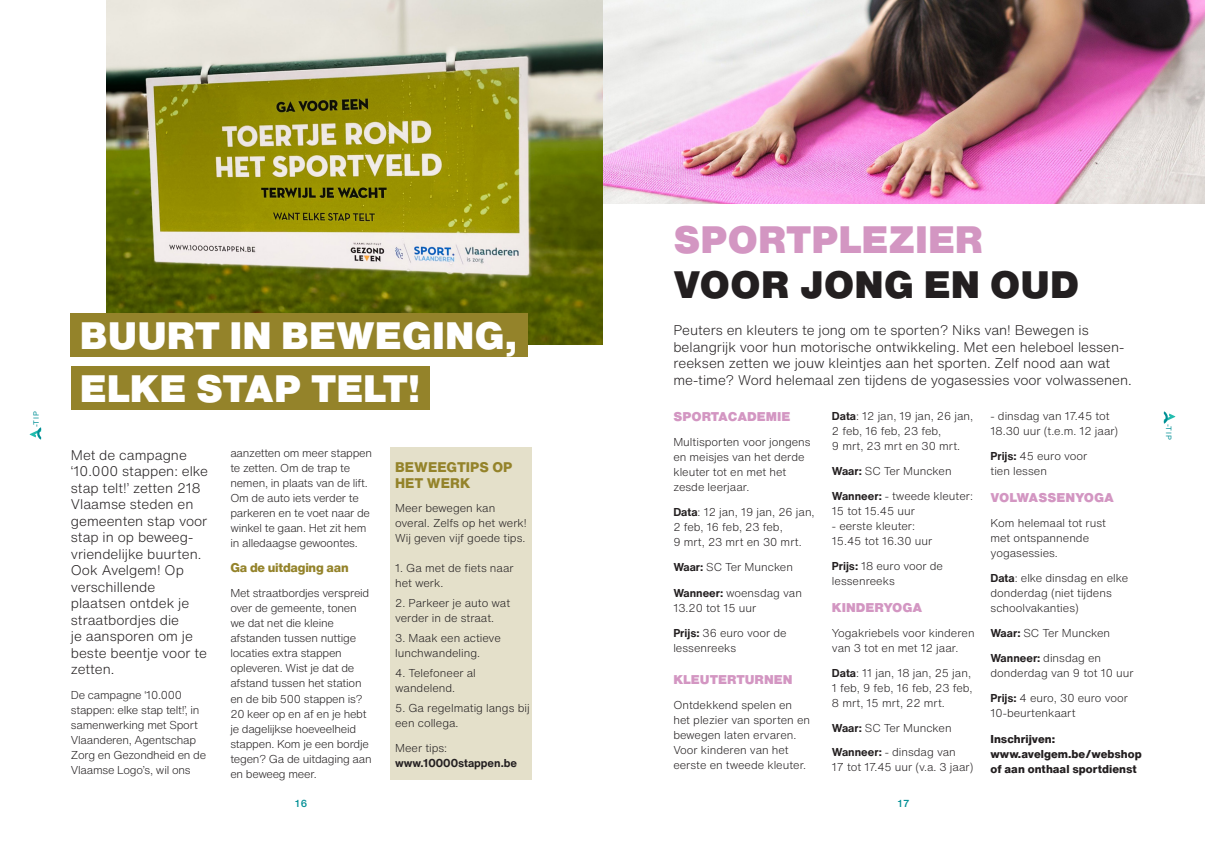
<style>
.page{position:relative;width:1205px;height:851px;background:#fff}
.page>*{position:absolute;margin:0;border:0;box-sizing:border-box;transform-origin:0 0}
.t1{font:900 37.5px "Helvetica Now Text";color:#fff}
.t2{font:900 37.5px "Helvetica Now Text";color:#231f20}
.t3{font:900 37.5px "Helvetica Now Text";color:#d396c2}
.t4{font:300 13.75px/16.5px "Helvetica Now Text";color:#231f20}
.t5{font:800 13.75px "Helvetica Now Text";color:#94832a}
.t6{font:900 12.5px "Helvetica Now Text";color:#d396c2}
.t7{font:800 12.5px "Helvetica Now Text";letter-spacing:-.02em;color:#94832a}
.t8{font:300 11.25px/15px "Helvetica Now Text";color:#231f20}
.t9{font:300 11.25px/15px "Helvetica Now Text";letter-spacing:-.02em;color:#231f20}
.t10{font:800 11.25px/15px "Helvetica Now Text";color:#231f20}
.t11{font:700 11.25px "Helvetica Now Text";color:#231f20}
.t12{font:500 10px "Helvetica Now Text";color:#008f95}
.t13{font:7.5px "Helvetica Now Text";letter-spacing:.1em;color:#008f95}
.s1{font-weight:700}
</style>
<div class="page">
<img style="left:602px;top:0;width:603px;height:204px">
<img style="left:106px;top:0;width:496px;height:344px">
<div style="left:71px;top:313px;width:457px;height:44px;background:#94832a"></div>
<div style="left:71px;top:366px;width:358px;height:44px;background:#94832a"></div>
<div style="left:390px;top:447px;width:141px;height:333px;background:#e4e0ca"></div>
<svg style="left:30px;top:427px;width:11px;height:12px"></svg>
<svg style="left:1164px;top:411px;width:11px;height:12px"></svg>
<p class="t13" style="left:30px;top:427px;width:17px;rotate:-90deg">-TIP</p>
<p class="t1" style="left:80px;top:307px;width:439px">BUURT IN BEWEGING,</p>
<p class="t1" style="left:80px;top:360px;width:342px">ELKE STAP TELT!</p>
<p class="t4" style="left:71px;top:446px;width:139px">Met de campagne ‘10.000 stappen: elke stap telt!’ zetten 218<br>Vlaamse steden en gemeenten stap voor stap in op beweeg&shy;vriendelijke buurten.<br>Ook Avelgem! Op verschillende plaatsen ontdek je straatbordjes die<br>je aansporen om je beste beentje voor te zetten.</p>
<p class="t9" style="left:71px;top:687px;width:137px">De campagne ‘10.000 stappen: elke stap telt!’, in samenwerking met Sport<br>Vlaanderen, Agentschap<br>Zorg en Gezondheid en de<br>Vlaamse Logo’s, wil ons</p>
<p class="t9" style="left:230px;top:445px;width:143px">aanzetten om meer stappen te zetten. Om de trap te nemen, in plaats van de lift.<br>Om de auto iets verder te parkeren en te voet naar de winkel te gaan. Het zit hem in alledaagse gewoontes.</p>
<p class="t7" style="left:230px;top:558px;width:120px">Ga de uitdaging aan</p>
<p class="t9" style="left:230px;top:585px;width:143px">Met straatbordjes verspreid over de gemeente, tonen we dat net die kleine afstanden tussen nuttige locaties extra stappen opleveren. Wist je dat de afstand tussen het station en de bib 500 stappen is?<br>20 keer op en af en je hebt je dagelijkse hoeveelheid stappen. Kom je een bordje tegen? Ga de uitdaging aan en beweeg meer.</p>
<p class="t5" style="left:395px;top:456px;width:119px">BEWEEGTIPS OP</p>
<p class="t5" style="left:395px;top:472px;width:77px">HET WERK</p>
<p class="t8" style="left:395px;top:500px;width:133px">Meer bewegen kan overal. Zelfs op het werk!<br>Wij geven vijf goede tips.</p>
<p class="t8" style="left:395px;top:560px;width:120px">1. Ga met de fiets naar het werk.</p>
<p class="t8" style="left:395px;top:595px;width:117px">2. Parkeer je auto wat verder in de straat.</p>
<p class="t8" style="left:395px;top:630px;width:107px">3. Maak een actieve lunchwandeling.</p>
<p class="t8" style="left:395px;top:665px;width:82px">4. Telefoneer al wandelend.</p>
<p class="t8" style="left:395px;top:700px;width:136px">5. Ga regelmatig langs bij een collega.</p>
<p class="t8" style="left:395px;top:740px;width:54px">Meer tips:</p>
<p class="t11" style="left:395px;top:754px;width:123px">www.10000stappen.be</p>
<p class="t3" style="left:673px;top:211px;width:312px">SPORTPLEZIER</p>
<p class="t2" style="left:673px;top:256px;width:407px">VOOR JONG EN OUD</p>
<p class="t4" style="left:673px;top:321px;width:460px">Peuters en kleuters te jong om te sporten? Niks van! Bewegen is belangrijk voor hun motorische ontwikkeling. Met een heleboel lessen&shy;reeksen zetten we jouw kleintjes aan het sporten. Zelf nood aan wat me-time? Word helemaal zen tijdens de yogasessies voor volwassenen.</p>
<p class="t6" style="left:673px;top:407px;width:119px">SPORTACADEMIE</p>
<p class="t8" style="left:673px;top:434px;width:139px">Multisporten voor jongens en meisjes van het derde kleuter tot en met het zesde leerjaar.</p>
<p class="t8" style="left:673px;top:504px;width:143px"><span class="s1">Data</span>: 12 jan, 19 jan, 26 jan,<br>2 feb, 16 feb, 23 feb,<br>9 mrt, 23 mrt en 30 mrt.</p>
<p class="t8" style="left:673px;top:559px;width:121px"><span class="s1">Waar:</span> SC Ter Muncken</p>
<p class="t8" style="left:673px;top:584px;width:130px"><span class="s1">Wanneer:</span> woensdag van<br>13.20 tot 15 uur</p>
<p class="t8" style="left:673px;top:624px;width:115px"><span class="s1">Prijs:</span> 36 euro voor de lessenreeks</p>
<p class="t6" style="left:673px;top:670px;width:121px">KLEUTERTURNEN</p>
<p class="t8" style="left:673px;top:697px;width:138px">Ontdekkend spelen en het plezier van sporten en bewegen laten ervaren.<br>Voor kinderen van het eerste en tweede kleuter.</p>
<p class="t8" style="left:832px;top:408px;width:143px"><span class="s1">Data</span>: 12 jan, 19 jan, 26 jan,<br>2 feb, 16 feb, 23 feb,<br>9 mrt, 23 mrt en 30 mrt.</p>
<p class="t8" style="left:832px;top:463px;width:121px"><span class="s1">Waar:</span> SC Ter Muncken</p>
<p class="t8" style="left:832px;top:488px;width:142px"><span class="s1">Wanneer:</span> - tweede kleuter:<br>15 tot 15.45 uur</p>
<p class="t8" style="left:832px;top:518px;width:102px">- eerste kleuter:<br>15.45 tot 16.30 uur</p>
<p class="t8" style="left:832px;top:558px;width:113px"><span class="s1">Prijs:</span> 18 euro voor de lessenreeks</p>
<p class="t6" style="left:832px;top:597px;width:92px">KINDERYOGA</p>
<p class="t8" style="left:832px;top:624px;width:144px">Yogakriebels voor kinderen van 3 tot en met 12 jaar.</p>
<p class="t8" style="left:832px;top:664px;width:142px"><span class="s1">Data</span>: 11 jan, 18 jan, 25 jan,<br>1 feb, 9 feb, 16 feb, 23 feb,<br>8 mrt, 15 mrt, 22 mrt.</p>
<p class="t8" style="left:832px;top:719px;width:121px"><span class="s1">Waar:</span> SC Ter Muncken</p>
<p class="t8" style="left:832px;top:743px;width:143px"><span class="s1">Wanneer:</span> - dinsdag van<br>17 tot 17.45 uur (v.a. 3 jaar)</p>
<p class="t8" style="left:990px;top:408px;width:129px">- dinsdag van 17.45 tot<br>18.30 uur (t.e.m. 12 jaar)</p>
<p class="t8" style="left:990px;top:448px;width:98px"><span class="s1">Prijs:</span> 45 euro voor tien lessen</p>
<p class="t6" style="left:990px;top:488px;width:125px">VOLWASSENYOGA</p>
<p class="t8" style="left:990px;top:515px;width:117px">Kom helemaal tot rust met ontspannende yogasessies.</p>
<p class="t8" style="left:990px;top:570px;width:139px"><span class="s1">Data</span>: elke dinsdag en elke donderdag (niet tijdens schoolvakanties)</p>
<p class="t8" style="left:990px;top:625px;width:121px"><span class="s1">Waar:</span> SC Ter Muncken</p>
<p class="t8" style="left:990px;top:650px;width:144px"><span class="s1">Wanneer:</span> dinsdag en donderdag van 9 tot 10 uur</p>
<p class="t8" style="left:990px;top:690px;width:139px"><span class="s1">Prijs:</span> 4 euro, 30 euro voor<br>10-beurtenkaart</p>
<p class="t10" style="left:990px;top:731px;width:153px">Inschrijven: www.avelgem.be/webshop of aan onthaal sportdienst</p>
<p class="t12" style="left:295px;top:795px;width:14px">16</p>
<p class="t12" style="left:898px;top:795px;width:13px">17</p>
<p class="t13" style="left:1174px;top:423px;width:17px;rotate:90deg">-TIP</p>
</div>
